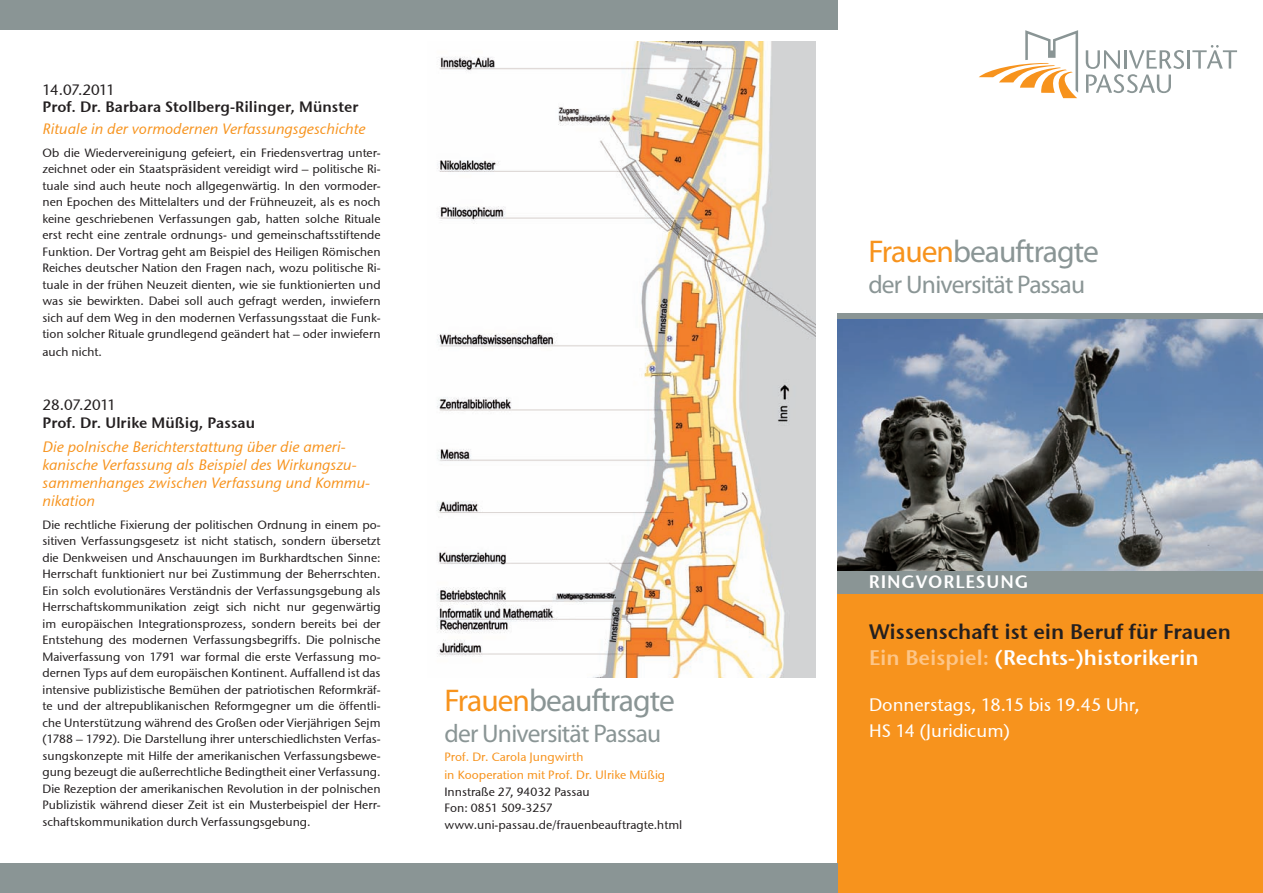
<style>
.page{position:relative;width:1263px;height:893px;background:#fff}
.page>*{position:absolute;margin:0;border:0;box-sizing:border-box;transform-origin:0 0}
.t1{font:31.5px "Myriad Pro";letter-spacing:-.03em;color:#8a9595}
.t2{font:25.5px "Myriad Pro";letter-spacing:-.03em;color:#8a9595}
.t3{font:21px/25.2px "Stone Sans Semi ITCTT";color:#231f20}
.t4{font:18px/25.2px "Stone Sans ITCTT Medium";color:#fff}
.t5{font:18px "Stone Sans Semi ITCTT";letter-spacing:.05em;color:#fff}
.t6{font:italic 15px/18px "Stone Sans ITCTT Medium";letter-spacing:.005em;color:#f7931d}
.t7{font:15px "Stone Sans Semi ITCTT";letter-spacing:.005em;color:#231f20}
.t8{font:15px "Stone Sans ITCTT Medium";letter-spacing:-.035em;color:#231f20}
.t9{font:12px/16.5px "Stone Sans ITCTT Medium";color:#231f20;text-align:justify}
.t10{font:12px/18px "Stone Sans ITCTT Medium";letter-spacing:.005em;color:#f7931d}
.s1{color:#f7931d}
.s2{color:#fdc689}
.s3{color:#fff}
</style>
<div class="page">
<div style="left:838px;top:357px;width:425px;height:536px;background:#f7931d"></div>
<img style="left:838px;top:319px;width:425px;height:252px">
<svg style="left:1086px;top:50px;width:98px;height:43px"></svg>
<hr style="left:1187px;top:50px;width:3px;height:19px;background:#8a9595">
<svg style="left:1192px;top:45px;width:45px;height:24px"></svg>
<svg style="left:979px;top:30px;width:99px;height:68px"></svg>
<div style="left:0;top:0;width:838px;height:30px;background:#8a9595"></div>
<img style="left:437px;top:41px;width:378px;height:636px">
<div style="left:0;top:863px;width:838px;height:30px;background:#8a9595"></div>
<div style="left:838px;top:571px;width:425px;height:23px;background:#8a9595"></div>
<div style="left:838px;top:313px;width:425px;height:6px;background:#8a9595"></div>
<p class="t8" style="left:43px;top:81px;width:74px">14.07.2011</p>
<p class="t7" style="left:43px;top:97px;width:317px">Prof. Dr. Barbara Stollberg-Rilinger, Münster</p>
<p class="t6" style="left:43px;top:120px;width:324px">Rituale in der vormodernen Verfassungsgeschichte</p>
<p class="t9" style="left:43px;top:144px;width:340px">Ob die Wiedervereinigung gefeiert, ein Friedensvertrag unter&shy;zeichnet oder ein Staatspräsident vereidigt wird – politische Ri&shy;tuale sind auch heute noch allgegenwärtig. In den vormoder&shy;nen Epochen des Mittelalters und der Frühneuzeit, als es noch keine geschriebenen Verfassungen gab, hatten solche Rituale erst recht eine zentrale ordnungs- und gemeinschaftsstiftende Funktion. Der Vortrag geht am Beispiel des Heiligen Römischen Reiches deutscher Nation den Fragen nach, wozu politische Ri&shy;tuale in der frühen Neuzeit dienten, wie sie funktionierten und was sie bewirkten. Dabei soll auch gefragt werden, inwiefern sich auf dem Weg in den modernen Verfassungsstaat die Funk&shy;tion solcher Rituale grundlegend geändert hat – oder inwiefern</p>
<p class="t9" style="left:43px;top:344px;width:61px">auch nicht.</p>
<p class="t8" style="left:43px;top:396px;width:75px">28.07.2011</p>
<p class="t7" style="left:43px;top:414px;width:214px">Prof. Dr. Ulrike Müßig, Passau</p>
<p class="t6" style="left:43px;top:438px;width:329px">Die polnische Berichterstattung über die ameri&shy;kanische Verfassung als Beispiel des Wirkungszu&shy;sammenhanges zwischen Verfassung und Kommu&shy;nikation</p>
<p class="t9" style="left:43px;top:516px;width:340px">Die rechtliche Fixierung der politischen Ordnung in einem po&shy;sitiven Verfassungsgesetz ist nicht statisch, sondern übersetzt die Denkweisen und Anschauungen im Burkhardtschen Sinne:<br>Herrschaft funktioniert nur bei Zustimmung der Beherrschten.<br>Ein solch evolutionäres Verständnis der Verfassungsgebung als Herrschaftskommunikation zeigt sich nicht nur gegenwärtig im europäischen Integrationsprozess, sondern bereits bei der Entstehung des modernen Verfassungsbegriffs. Die polnische Maiverfassung von 1791 war formal die erste Verfassung mo&shy;dernen Typs auf dem europäischen Kontinent. Auffallend ist das intensive publizistische Bemühen der patriotischen Reformkräf&shy;te und der altrepublikanischen Reformgegner um die öffentli&shy;che Unterstützung während des Großen oder Vierjährigen Sejm (1788 – 1792). Die Darstellung ihrer unterschiedlichsten Verfas&shy;sungskonzepte mit Hilfe der amerikanischen Verfassungsbewe&shy;gung bezeugt die außerrechtliche Bedingtheit einer Verfassung.<br>Die Rezeption der amerikanischen Revolution in der polnischen Publizistik während dieser Zeit ist ein Musterbeispiel der Herr&shy;schaftskommunikation durch Verfassungsgebung.</p>
<h1 class="t1" style="left:444px;top:681px;width:232px"><span class="s1">Frauen</span>beauftragte</h1>
<h2 class="t2" style="left:444px;top:717px;width:218px">der Universität Passau</h2>
<p class="t10" style="left:444px;top:748px;width:222px">Prof. Dr. Carola Jungwirth<br>in Kooperation mit Prof. Dr. Ulrike Müßig</p>
<p class="t9" style="left:444px;top:783px;width:240px;text-align:left">Innstraße 27, 94032 Passau<br>Fon: 0851 509-3257 www.uni-passau.de/frauenbeauftragte.html</p>
<h1 class="t1" style="left:868px;top:232px;width:232px"><span class="s1">Frauen</span>beauftragte</h1>
<h2 class="t2" style="left:868px;top:268px;width:218px">der Universität Passau</h2>
<h3 class="t5" style="left:869px;top:571px;width:161px">RINGVORLESUNG</h3>
<h3 class="t3" style="left:869px;top:619px;width:363px">Wissenschaft ist ein Beruf für Frauen<br><span class="s2">Ein Beispiel:</span> <span class="s3">(Rechts-)historikerin</span></h3>
<h3 class="t4" style="left:869px;top:692px;width:272px">Donnerstags, 18.15 bis 19.45 Uhr,<br>HS 14 (Juridicum)</h3>
</div>
